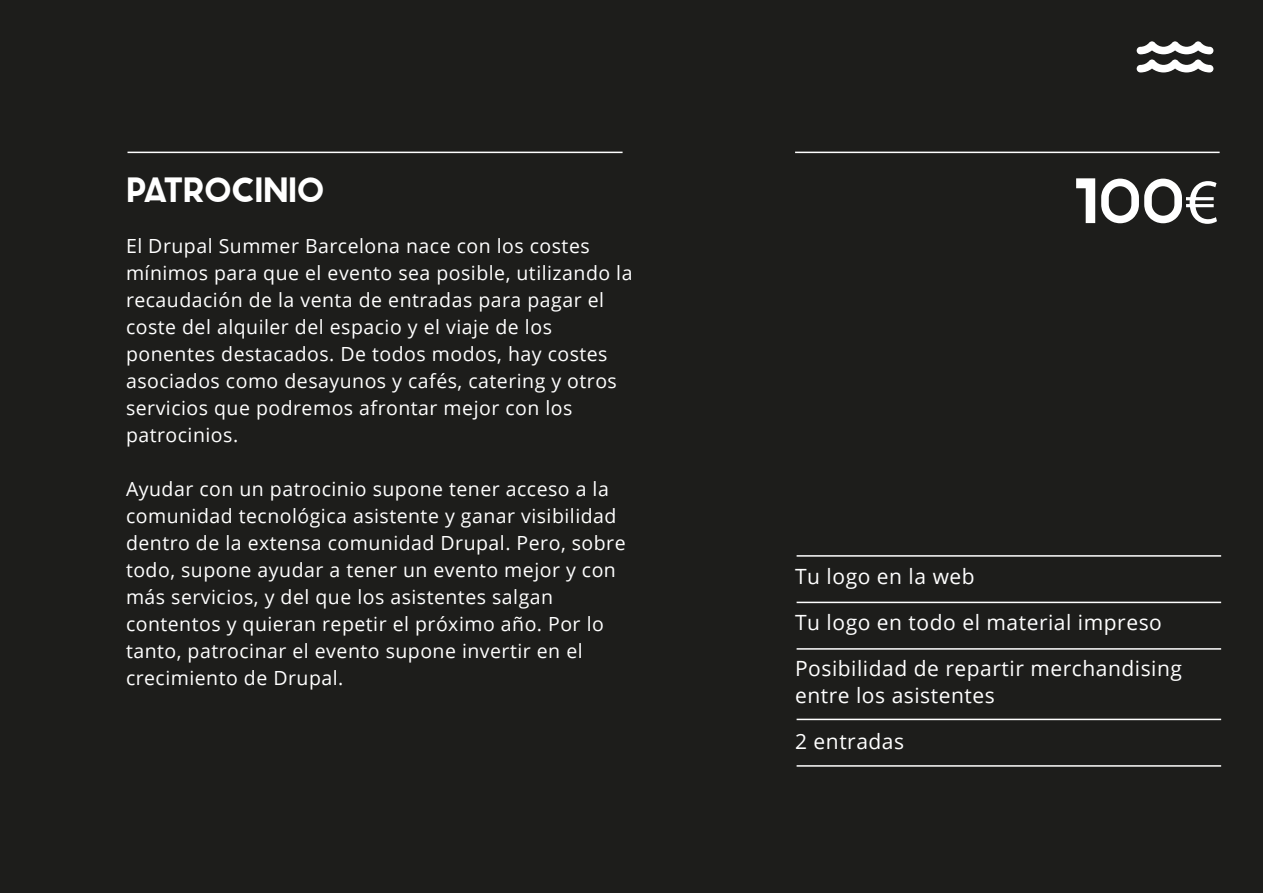
<style>
.page{position:relative;width:1263px;height:893px;background:#1d1d1b}
.page>*{position:absolute;margin:0;border:0;box-sizing:border-box;transform-origin:0 0}
.t1{font:63.6px "Brig";color:#fff}
.t2{font:34.95px "Brig";letter-spacing:.025em;color:#fff}
.t3{font:21px/27px "Open Sans";letter-spacing:.025em;color:#fff}
.t4{font:19.5px/27px "Open Sans";letter-spacing:.025em;color:#fff}
.s1{font-family:"Myriad Pro"}
</style>
<div class="page">
<svg style="left:1137px;top:41px;width:76px;height:31px"></svg>
<hr style="left:128px;top:152px;width:494px;height:1px;background:#fff">
<hr style="left:796px;top:555px;width:425px;height:2px;background:#fff">
<hr style="left:795px;top:152px;width:425px;height:1px;background:#fff">
<hr style="left:796px;top:602px;width:425px;height:1px;background:#fff">
<hr style="left:796px;top:648px;width:425px;height:2px;background:#fff">
<hr style="left:796px;top:719px;width:425px;height:1px;background:#fff">
<hr style="left:796px;top:765px;width:425px;height:2px;background:#fff">
<h2 class="t2" style="left:127px;top:169px;width:199px">PATROCINIO</h2>
<p class="t4" style="left:126px;top:232px;width:508px">El Drupal Summer Barcelona nace con los costes mínimos para que el evento sea posible, utilizando la recaudación de la venta de entradas para pagar el coste del alquiler del espacio y el viaje de los ponentes destacados. De todos modos, hay costes asociados como desayunos y cafés, catering y otros servicios que podremos afrontar mejor con los patrocinios.</p>
<p class="t4" style="left:126px;top:475px;width:501px">Ayudar con un patrocinio supone tener acceso a la comunidad tecnológica asistente y ganar visibilidad dentro de la extensa comunidad Drupal. Pero, sobre todo, supone ayudar a tener un evento mejor y con más servicios, y del que los asistentes salgan contentos y quieran repetir el próximo año. Por lo tanto, patrocinar el evento supone invertir en el crecimiento de Drupal.</p>
<h1 class="t1" style="left:1075px;top:164px;width:144px">100<span class="s1">€</span></h1>
<p class="t3" style="left:795px;top:562px;width:181px">Tu logo en la web</p>
<p class="t3" style="left:795px;top:608px;width:368px">Tu logo en todo el material impreso</p>
<p class="t3" style="left:795px;top:654px;width:388px">Posibilidad de repartir merchandising entre los asistentes</p>
<p class="t3" style="left:795px;top:727px;width:111px">2 entradas</p>
</div>
